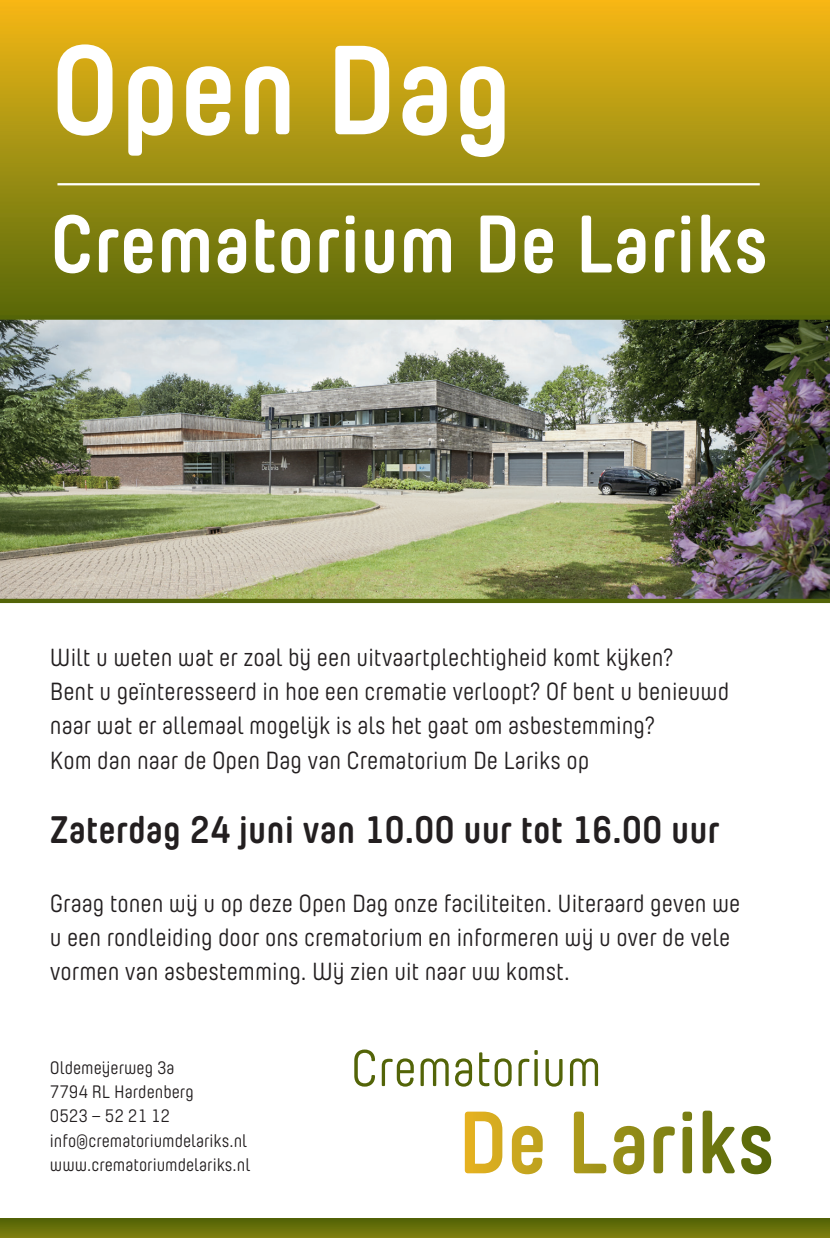
<style>
.page{position:relative;width:830px;height:1238px;background:#fff}
.page>*{position:absolute;margin:0;border:0;box-sizing:border-box;transform-origin:0 0}
.t1{font:700 126.23px "Yummo";color:#fff}
.t2{font:700 81.23px "Yummo";color:#fff}
.t3{font:51.3px "Yummo";color:#536408}
.t4{font:700 38.25px "Yummo";color:#231f20}
.t5{font:24.75px/34.2px "Yummo";color:#231f20}
.t6{font:18px/24.3px "Yummo";color:#231f20}
</style>
<div class="page">
<div style="left:0;top:0;width:829px;height:332px;background:linear-gradient(to bottom,#f3b917,#4d650a)"></div>
<svg style="left:0;top:1218px;width:829px;height:19px"></svg>
<svg style="left:464px;top:1110px;width:306px;height:64px"></svg>
<hr style="left:57px;top:183px;width:702px;height:2px;background:#fff">
<img style="left:0;top:315px;width:829px;height:288px">
<h1 class="t1" style="left:50px;top:-25px;width:464px">Open Dag</h1>
<h2 class="t2" style="left:50px;top:170px;width:720px">Crematorium De Lariks</h2>
<p class="t5" style="left:50px;top:639px;width:680px">Wilt u weten wat er zoal bij een uitvaartplechtigheid komt kijken?<br>Bent u geïnteresseerd in hoe een crematie verloopt? Of bent u benieuwd naar wat er allemaal mogelijk is als het gaat om asbestemming?<br>Kom dan naar de Open Dag van Crematorium De Lariks op</p>
<h3 class="t4" style="left:50px;top:795px;width:671px">Zaterdag 24 juni van 10.00 uur tot 16.00 uur</h3>
<p class="t5" style="left:50px;top:884px;width:691px">Graag tonen wij u op deze Open Dag onze faciliteiten. Uiteraard geven we u een rondleiding door ons crematorium en informeren wij u over de vele vormen van asbestemming. Wij zien uit naar uw komst.</p>
<p class="t6" style="left:50px;top:1054px;width:202px">Oldemeijerweg 3a<br>7794 RL Hardenberg<br>0523 – 52 21 12 info@crematoriumdelariks.nl www.crematoriumdelariks.nl</p>
<h3 class="t3" style="left:350px;top:1032px;width:252px">Crematorium</h3>
</div>
